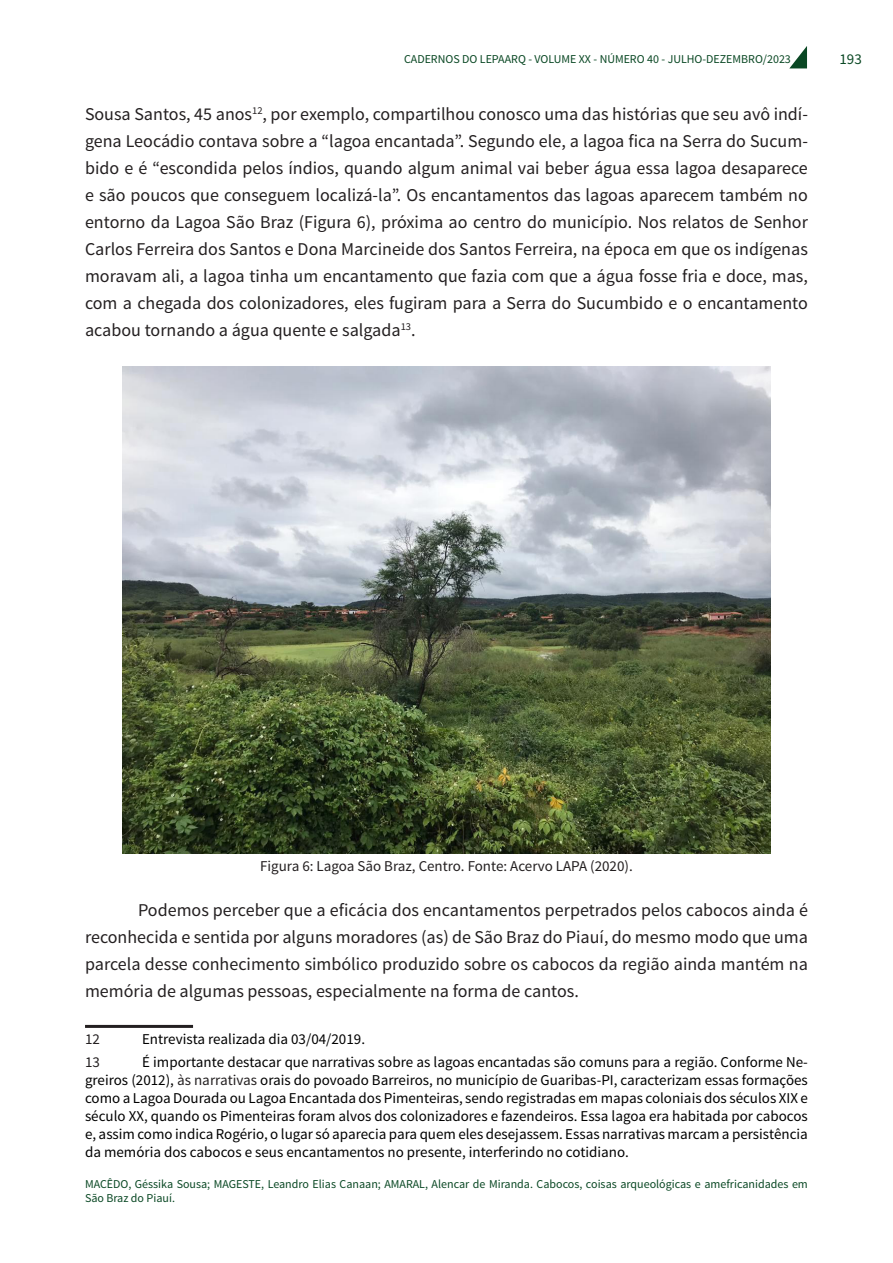
<style>
.page{position:relative;width:893px;height:1263px;background:#fff}
.page>*{position:absolute;margin:0;border:0;box-sizing:border-box;transform-origin:0 0}
.t1{font:18px/27px "Source Sans Pro";color:#231f20;text-align:justify}
.t2{font:15px/18px "Source Sans Pro";color:#000;text-align:justify}
.t3{font:15px "Source Sans Pro";color:#231f20}
.t4{font:15px "Source Sans Pro";color:#0a4824}
.t5{font:12px/14.4px "Source Sans Pro";color:#0a4824}
.s1{color:#231f20}
</style>
<div class="page">
<svg style="left:789px;top:46px;width:18px;height:22px"></svg>
<img style="left:123px;top:366px;width:647px;height:487px">
<hr style="left:85px;top:1025px;width:108px;height:3px;background:#231f20">
<p class="t5" style="left:404px;top:52px;width:388px">CADERNOS DO LEPAARQ - VOLUME XX - NÚMERO 40 - JULHO-DEZEMBRO/2023</p>
<p class="t4" style="left:839px;top:50px;width:24px">193</p>
<p class="t1" style="left:85px;top:101px;width:724px">Sousa Santos, 45 anos<sup>12</sup>, por exemplo, compartilhou conosco uma das histórias que seu avô indí&shy;gena Leocádio contava sobre a “lagoa encantada”. Segundo ele, a lagoa fica na Serra do Sucum&shy;bido e é “escondida pelos índios, quando algum animal vai beber água essa lagoa desaparece e são poucos que conseguem localizá-la”. Os encantamentos das lagoas aparecem também no entorno da Lagoa São Braz (Figura 6), próxima ao centro do município. Nos relatos de Senhor Carlos Ferreira dos Santos e Dona Marcineide dos Santos Ferreira, na época em que os indígenas moravam ali, a lagoa tinha um encantamento que fazia com que a água fosse fria e doce, mas, com a chegada dos colonizadores, eles fugiram para a Serra do Sucumbido e o encantamento acabou tornando a água quente e salgada<sup>13</sup>.</p>
<p class="t3" style="left:260px;top:857px;width:374px">Figura 6: Lagoa São Braz, Centro. Fonte: Acervo LAPA (2020).</p>
<p class="t1" style="left:85px;top:897px;width:724px;text-indent:53px">Podemos perceber que a eficácia dos encantamentos perpetrados pelos cabocos ainda é reconhecida e sentida por alguns moradores (as) de São Braz do Piauí, do mesmo modo que uma parcela desse conhecimento simbólico produzido sobre os cabocos da região ainda mantém na memória de algumas pessoas, especialmente na forma de cantos.</p>
<p class="t3" style="left:85px;top:1030px;width:16px">12</p>
<p class="t2" style="left:142px;top:1031px;width:224px">Entrevista realizada dia 03/04/2019.</p>
<p class="t3" style="left:85px;top:1052px;width:16px">13</p>
<p class="t2" style="left:85px;top:1053px;width:724px;text-indent:57px">É importante destacar que narrativas sobre as lagoas encantadas são comuns para a região. Conforme Ne&shy;greiros (2012), <span class="s1">às narrativas</span> orais do povoado Barreiros, no município de Guaribas-PI, caracterizam essas formações como a Lagoa Dourada ou Lagoa Encantada dos Pimenteiras, sendo registradas em mapas coloniais dos séculos XIX e século XX, quando os Pimenteiras foram alvos dos colonizadores e fazendeiros. Essa lagoa era habitada por cabocos e, assim como indica Rogério, o lugar só aparecia para quem eles desejassem. Essas narrativas marcam a persistência da memória dos cabocos e seus encantamentos no presente, interferindo no cotidiano.</p>
<p class="t5" style="left:85px;top:1177px;width:724px">MACÊDO, Géssika Sousa; MAGESTE, Leandro Elias Canaan; AMARAL, Alencar de Miranda. Cabocos, coisas arqueológicas e amefricanidades em<br>São Braz do Piauí.</p>
</div>
